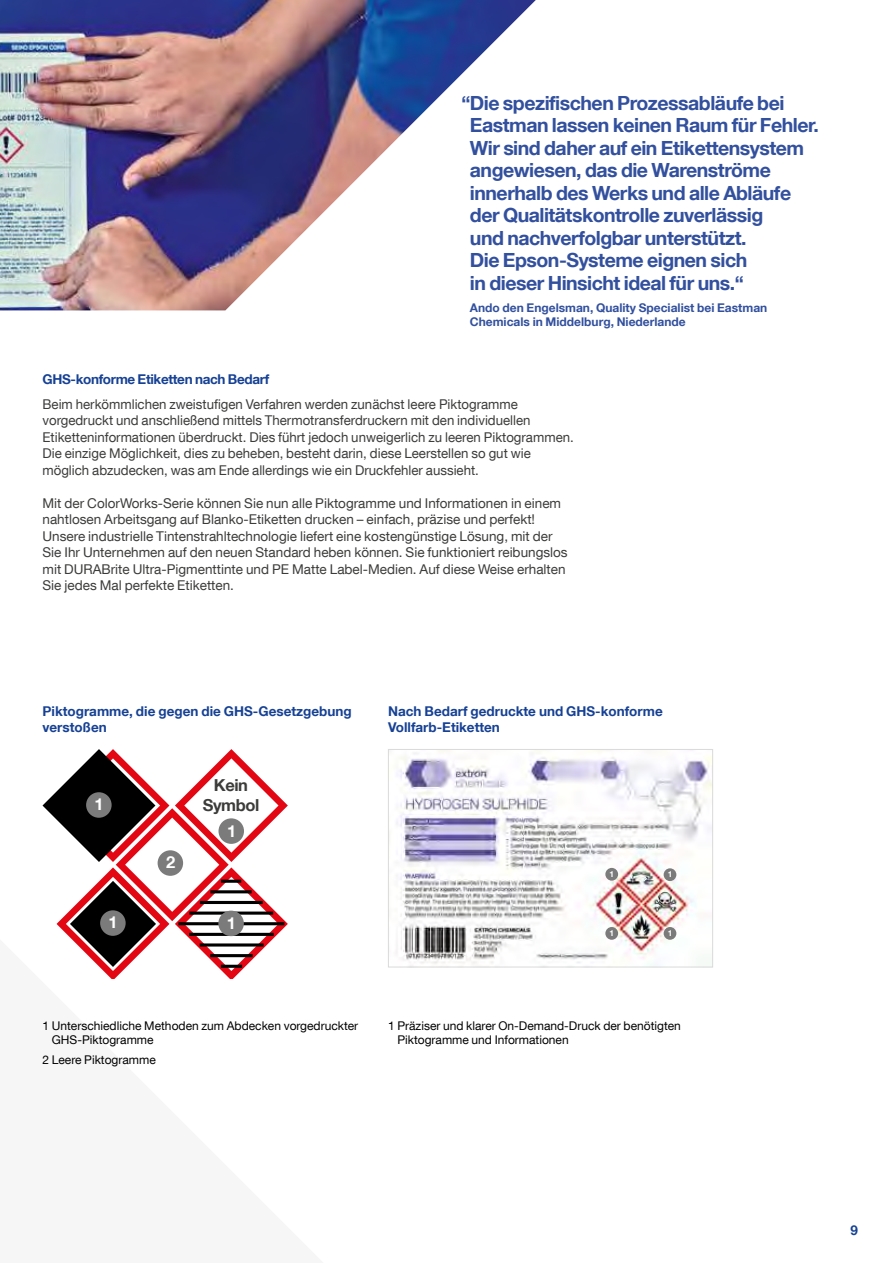
<style>
.page{position:relative;width:893px;height:1263px;background:#fff}
.page>*{position:absolute;margin:0;border:0;box-sizing:border-box;transform-origin:0 0}
.t1{font:700 19.5px/22.5px "Helvetica Neue LT Com";letter-spacing:-.025em;color:#32509e}
.t2{font:700 16.5px/19.5px "Helvetica Neue LT Com";letter-spacing:-.025em;color:#3c3c3b;text-align:center}
.t3{font:700 16.5px "Helvetica Neue LT Com";color:#fff}
.t4{font:13.5px/16.5px "Helvetica Neue LT Com";color:#3c3c3b}
.t5{font:700 13.5px/16.5px "Helvetica Neue LT Com";color:#164194}
.t6{font:700 13.5px "Helvetica Neue LT Com";letter-spacing:-.025em;color:#164194}
.t7{font:12px/13.5px "Helvetica Neue LT Com";color:#000}
.t8{font:700 12px/13.5px "Helvetica Neue LT Com";color:#32509e}
.t9{font:700 8.25px "Helvetica Neue LT Com";color:#fff}
</style>
<div class="page">
<svg style="left:43px;top:749px;width:245px;height:230px"></svg>
<hr style="left:178px;top:922px;width:106px;height:3px;background:#000">
<svg style="left:189px;top:911px;width:84px;height:4px"></svg>
<hr style="left:200px;top:901px;width:63px;height:3px;background:#000">
<hr style="left:210px;top:890px;width:42px;height:3px;background:#000">
<hr style="left:221px;top:880px;width:20px;height:3px;background:#000">
<hr style="left:189px;top:933px;width:85px;height:3px;background:#000">
<hr style="left:200px;top:943px;width:64px;height:3px;background:#000">
<hr style="left:210px;top:954px;width:43px;height:3px;background:#000">
<hr style="left:221px;top:965px;width:21px;height:3px;background:#000">
<div style="left:86px;top:792px;width:26px;height:26px;background:#7c7b7b;border-radius:50%"></div>
<div style="left:100px;top:910px;width:26px;height:26px;background:#7c7b7b;border-radius:50%"></div>
<div style="left:158px;top:850px;width:25px;height:26px;background:#7c7b7b;border-radius:50%"></div>
<div style="left:218px;top:911px;width:26px;height:25px;background:#7c7b7b;border-radius:50%"></div>
<div style="left:218px;top:818px;width:26px;height:26px;background:#7c7b7b;border-radius:50%"></div>
<img style="left:396px;top:751px;width:315px;height:214px">
<div style="left:388px;top:749px;width:325px;height:218px;border:1px solid #dadada"></div>
<div style="left:664px;top:927px;width:12px;height:13px;background:#7c7b7b;border-radius:50%"></div>
<div style="left:605px;top:927px;width:13px;height:13px;background:#7c7b7b;border-radius:50%"></div>
<div style="left:664px;top:868px;width:12px;height:13px;background:#7c7b7b;border-radius:50%"></div>
<div style="left:605px;top:868px;width:13px;height:13px;background:#7c7b7b;border-radius:50%"></div>
<img style="left:0;top:0;width:536px;height:310px">
<p class="t1" style="left:470px;top:91px;width:350px;text-indent:-9px">“Die spezifischen Prozessabläufe bei Eastman lassen keinen Raum für Fehler.<br>Wir sind daher auf ein Etikettensystem angewiesen, das die Warenströme innerhalb des Werks und alle Abläufe der Qualitätskontrolle zuverlässig<br>und nachverfolgbar unterstützt.<br>Die Epson-Systeme eignen sich<br>in dieser Hinsicht ideal für uns.“</p>
<p class="t8" style="left:470px;top:301px;width:299px">Ando den Engelsman, Quality Specialist bei Eastman<br>Chemicals in Middelburg, Niederlande</p>
<p class="t6" style="left:43px;top:370px;width:228px">GHS-konforme Etiketten nach Bedarf</p>
<p class="t4" style="left:43px;top:395px;width:533px">Beim herkömmlichen zweistufigen Verfahren werden zunächst leere Piktogramme vorgedruckt und anschließend mittels Thermotransferdruckern mit den individuellen Etiketteninformationen überdruckt. Dies führt jedoch unweigerlich zu leeren Piktogrammen.<br>Die einzige Möglichkeit, dies zu beheben, besteht darin, diese Leerstellen so gut wie möglich abzudecken, was am Ende allerdings wie ein Druckfehler aussieht.</p>
<p class="t4" style="left:43px;top:494px;width:527px">Mit der ColorWorks-Serie können Sie nun alle Piktogramme und Informationen in einem nahtlosen Arbeitsgang auf Blanko-Etiketten drucken – einfach, präzise und perfekt!<br>Unsere industrielle Tintenstrahltechnologie liefert eine kostengünstige Lösung, mit der Sie Ihr Unternehmen auf den neuen Standard heben können. Sie funktioniert reibungslos mit DURABrite Ultra-Pigmenttinte und PE Matte Label-Medien. Auf diese Weise erhalten Sie jedes Mal perfekte Etiketten.</p>
<p class="t5" style="left:43px;top:702px;width:311px">Piktogramme, die gegen die GHS-Gesetzgebung verstoßen</p>
<p class="t5" style="left:388px;top:702px;width:276px">Nach Bedarf gedruckte und GHS-konforme<br>Vollfarb-Etiketten</p>
<p class="t3" style="left:95px;top:794px;width:11px">1</p>
<p class="t3" style="left:109px;top:912px;width:11px">1</p>
<p class="t3" style="left:166px;top:852px;width:11px">2</p>
<p class="t2" style="left:203px;top:775px;width:58px">Kein<br>Symbol</p>
<p class="t3" style="left:227px;top:820px;width:11px">1</p>
<p class="t3" style="left:227px;top:912px;width:11px">1</p>
<p class="t9" style="left:610px;top:869px;width:6px">1</p>
<p class="t9" style="left:668px;top:869px;width:6px">1</p>
<p class="t9" style="left:610px;top:928px;width:6px">1</p>
<p class="t9" style="left:668px;top:928px;width:6px">1</p>
<p class="t7" style="left:52px;top:1019px;width:308px;text-indent:-9px">1 Unterschiedliche Methoden zum Abdecken vorgedruckter<br>GHS-Piktogramme</p>
<p class="t7" style="left:43px;top:1052px;width:115px">2 Leere Piktogramme</p>
<p class="t7" style="left:397px;top:1019px;width:285px;text-indent:-9px">1 Präziser und klarer On-Demand-Druck der benötigten<br>Piktogramme und Informationen</p>
<p class="t5" style="left:850px;top:1222px;width:9px">9</p>
</div>
